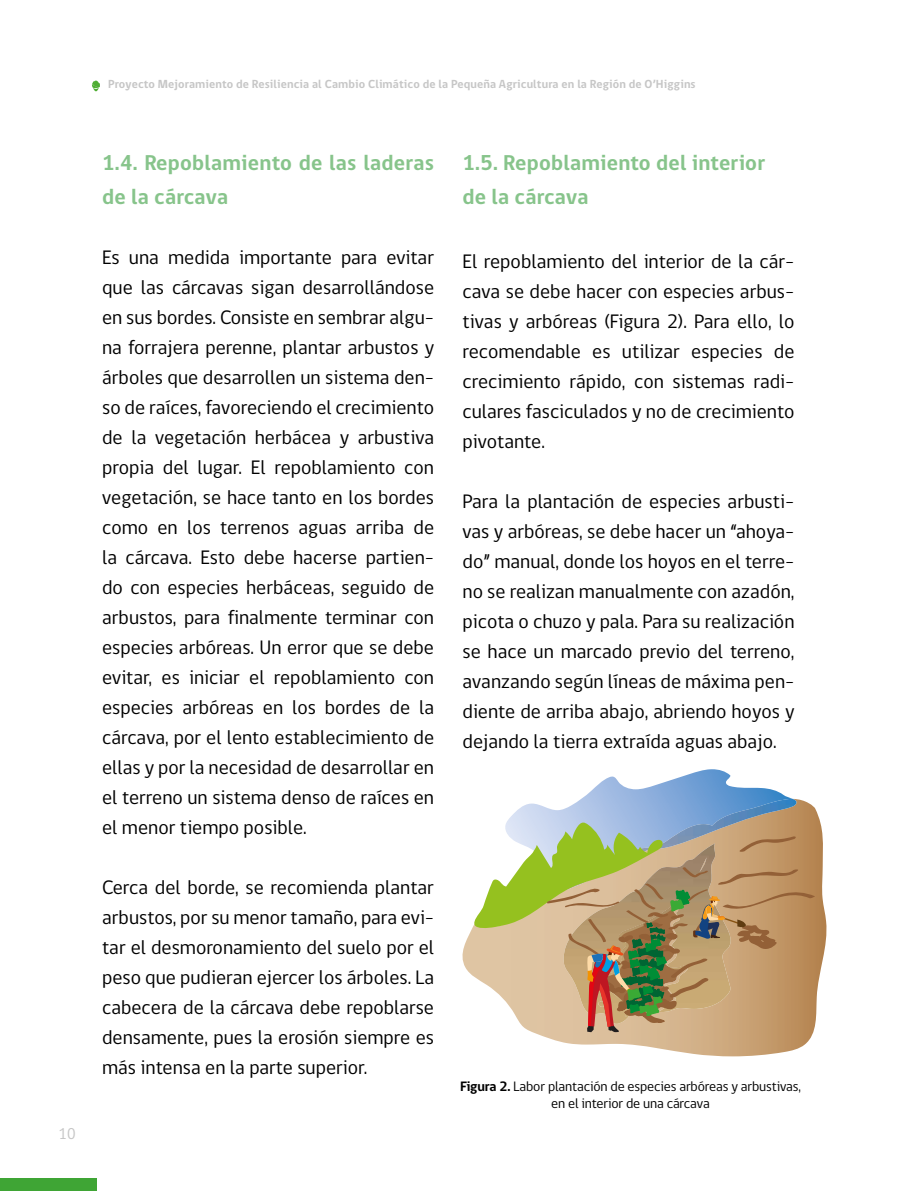
<style>
.page{position:relative;width:908px;height:1191px;background:#fff}
.page>*{position:absolute;margin:0;border:0;box-sizing:border-box;transform-origin:0 0}
.t1{font:700 22px/34px "gob CL";letter-spacing:.01em;color:#87c48b}
.t2{font:20px/30px "gob CL";color:#000;text-align:justify}
.t3{font:16px "gob CL";color:#c6c6c6}
.t4{font:14px/16.8px "gob CL";letter-spacing:-.01em;color:#000;text-align:center}
.t5{font:700 12px "gob CL";letter-spacing:.01em;color:#c6c6c6}
.s1{font-weight:700}
</style>
<div class="page">
<div style="left:0;top:1178px;width:97px;height:13px;background:#3fa535"></div>
<svg style="left:92px;top:80px;width:8px;height:12px"></svg>
<img style="left:462px;top:799px;width:365px;height:257px">
<img style="left:581px;top:769px;width:211px;height:30px">
<img style="left:495px;top:799px;width:302px;height:23px">
<svg style="left:471px;top:822px;width:344px;height:210px"></svg>
<p class="t3" style="left:58px;top:1123px;width:19px">10</p>
<p class="t5" style="left:108px;top:75px;width:589px">Proyecto Mejoramiento de Resiliencia al Cambio Climático de la Pequeña Agricultura en la Región de O’Higgins</p>
<p class="t1" style="left:102px;top:146px;width:333px">1.4. Repoblamiento de las laderas de la cárcava</p>
<p class="t2" style="left:102px;top:242px;width:333px">Es una medida importante para evitar que las cárcavas sigan desarrollándose en sus bordes. Consiste en sembrar algu&shy;na forrajera perenne, plantar arbustos y árboles que desarrollen un sistema den&shy;so de raíces, favoreciendo el crecimiento de la vegetación herbácea y arbustiva propia del lugar. El repoblamiento con vegetación, se hace tanto en los bordes como en los terrenos aguas arriba de la cárcava. Esto debe hacerse partien&shy;do con especies herbáceas, seguido de arbustos, para finalmente terminar con especies arbóreas. Un error que se debe evitar, es iniciar el repoblamiento con especies arbóreas en los bordes de la cárcava, por el lento establecimiento de ellas y por la necesidad de desarrollar en el terreno un sistema denso de raíces en el menor tiempo posible.</p>
<p class="t2" style="left:102px;top:872px;width:333px">Cerca del borde, se recomienda plantar arbustos, por su menor tamaño, para evi&shy;tar el desmoronamiento del suelo por el peso que pudieran ejercer los árboles. La cabecera de la cárcava debe repoblarse densamente, pues la erosión siempre es más intensa en la parte superior.</p>
<p class="t1" style="left:462px;top:146px;width:304px">1.5. Repoblamiento del interior de la cárcava</p>
<p class="t2" style="left:462px;top:246px;width:333px">El repoblamiento del interior de la cár&shy;cava se debe hacer con especies arbus&shy;tivas y arbóreas (Figura 2). Para ello, lo recomendable es utilizar especies de crecimiento rápido, con sistemas radi&shy;culares fasciculados y no de crecimiento pivotante.</p>
<p class="t2" style="left:462px;top:486px;width:333px">Para la plantación de especies arbusti&shy;vas y arbóreas, se debe hacer un “ahoya&shy;do” manual, donde los hoyos en el terre&shy;no se realizan manualmente con azadón, picota o chuzo y pala. Para su realización se hace un marcado previo del terreno, avanzando según líneas de máxima pen&shy;diente de arriba abajo, abriendo hoyos y dejando la tierra extraída aguas abajo.</p>
<p class="t4" style="left:460px;top:1078px;width:342px"><span class="s1">Figura 2.</span> Labor plantación de especies arbóreas y arbustivas, en el interior de una cárcava</p>
</div>
